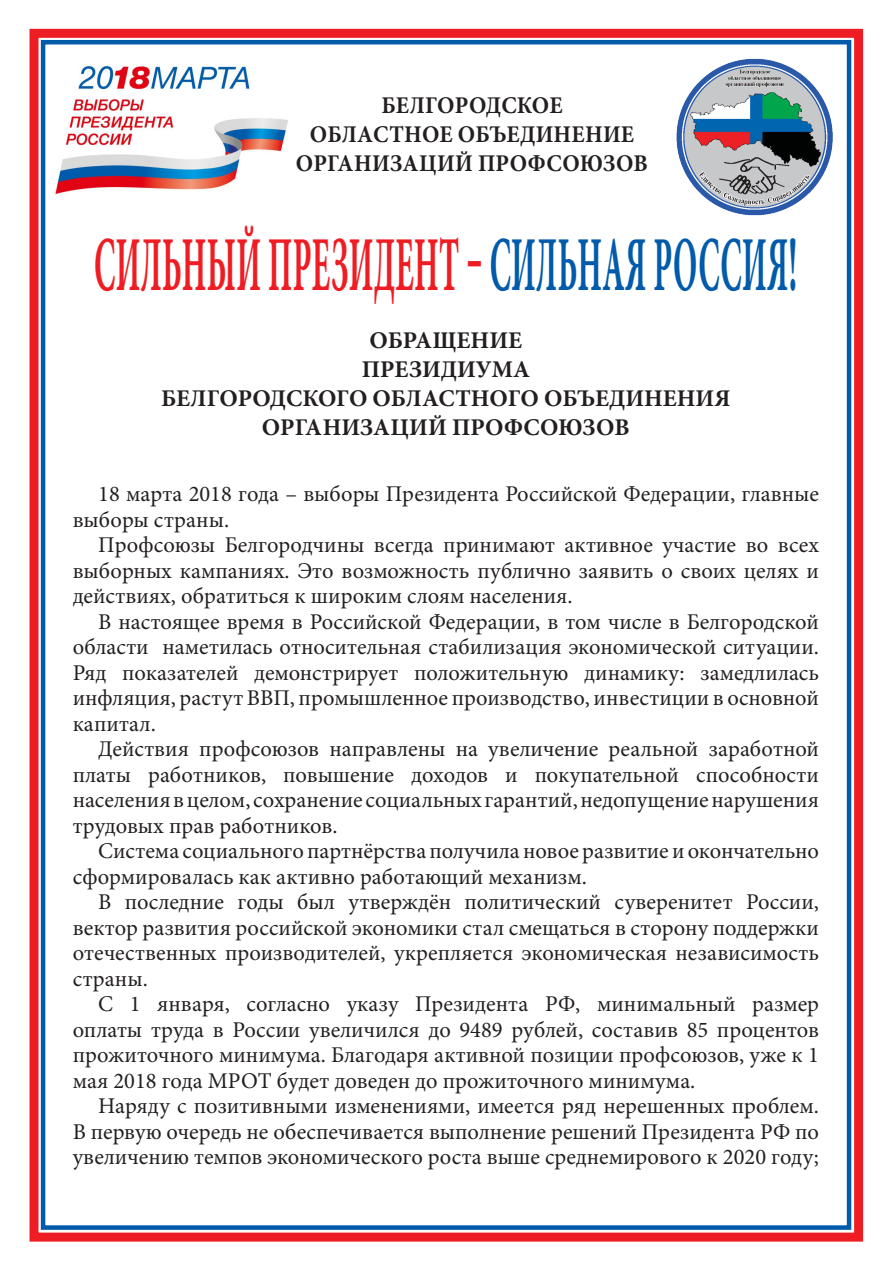
<style>
.page{position:relative;width:893px;height:1263px;background:#fff}
.page>*{position:absolute;margin:0;border:0;box-sizing:border-box;transform-origin:0 0}
.t1{font:700 77.85px "Minion Pro";letter-spacing:.01em;color:#ee1d23;scale:.4 1}
.t2{font:700 24px "Minion Pro";color:#231f20}
.t3{font:700 24px "Minion Pro";color:#231f20;scale:.95 1}
.t4{font:22.5px/25.5px "Minion Pro";color:#231f20;text-align:justify}
.s1{color:#015aaa}
</style>
<div class="page">
<img style="left:55px;top:65px;width:233px;height:130px">
<img style="left:676px;top:58px;width:157px;height:158px">
<div style="left:30px;top:29px;width:833px;height:1212px;border:9px solid #ee1d23"></div>
<div style="left:41px;top:40px;width:810px;height:1190px;border:4px solid #015aaa"></div>
<p class="t3" style="left:381px;top:89px;width:192px">БЕЛГОРОДСКОЕ</p>
<p class="t3" style="left:310px;top:117px;width:343px">ОБЛАСТНОЕ ОБЪЕДИНЕНИЕ</p>
<p class="t3" style="left:296px;top:146px;width:372px">ОРГАНИЗАЦИЙ ПРОФСОЮЗОВ</p>
<p class="t1" style="left:94px;top:211px;width:1760px">СИЛЬНЫЙ ПРЕЗИДЕНТ – <span class="s1">СИЛЬНАЯ РОССИЯ!</span></p>
<p class="t2" style="left:370px;top:324px;width:154px">ОБРАЩЕНИЕ</p>
<p class="t2" style="left:362px;top:353px;width:170px">ПРЕЗИДИУМА</p>
<p class="t2" style="left:161px;top:381px;width:571px">БЕЛГОРОДСКОГО ОБЛАСТНОГО ОБЪЕДИНЕНИЯ</p>
<p class="t2" style="left:262px;top:410px;width:369px">ОРГАНИЗАЦИЙ ПРОФСОЮЗОВ</p>
<p class="t4" style="left:73px;top:481px;width:748px;text-indent:26px">18 марта 2018 года – выборы Президента Российской Федерации, главные выборы страны.</p>
<p class="t4" style="left:73px;top:532px;width:748px;text-indent:26px">Профсоюзы Белгородчины всегда принимают активное участие во всех выборных кампаниях. Это возможность публично заявить о своих целях и действиях, обратиться к широким слоям населения.</p>
<p class="t4" style="left:73px;top:609px;width:748px;text-indent:26px">В настоящее время в Российской Федерации, в том числе в Белгородской области наметилась относительная стабилизация экономической ситуации.<br>Ряд показателей демонстрирует положительную динамику: замедлилась инфляция, растут ВВП, промышленное производство, инвестиции в основной капитал.</p>
<p class="t4" style="left:73px;top:736px;width:748px;text-indent:26px">Действия профсоюзов направлены на увеличение реальной заработной платы работников, повышение доходов и покупательной способности населения в целом, сохранение социальных гарантий, недопущение нарушения трудовых прав работников.</p>
<p class="t4" style="left:73px;top:838px;width:748px;text-indent:26px">Система социального партнёрства получила новое развитие и окончательно сформировалась как активно работающий механизм.</p>
<p class="t4" style="left:73px;top:889px;width:748px;text-indent:26px">В последние годы был утверждён политический суверенитет России, вектор развития российской экономики стал смещаться в сторону поддержки отечественных производителей, укрепляется экономическая независимость страны.</p>
<p class="t4" style="left:73px;top:991px;width:748px;text-indent:26px">С 1 января, согласно указу Президента РФ, минимальный размер оплаты труда в России увеличился до 9489 рублей, составив 85 процентов прожиточного минимума. Благодаря активной позиции профсоюзов, уже к 1 мая 2018 года МРОТ будет доведен до прожиточного минимума.</p>
<p class="t4" style="left:73px;top:1093px;width:748px;text-indent:26px">Наряду с позитивными изменениями, имеется ряд нерешенных проблем.<br>В первую очередь не обеспечивается выполнение решений Президента РФ по увеличению темпов экономического роста выше среднемирового к 2020 году;</p>
</div>
